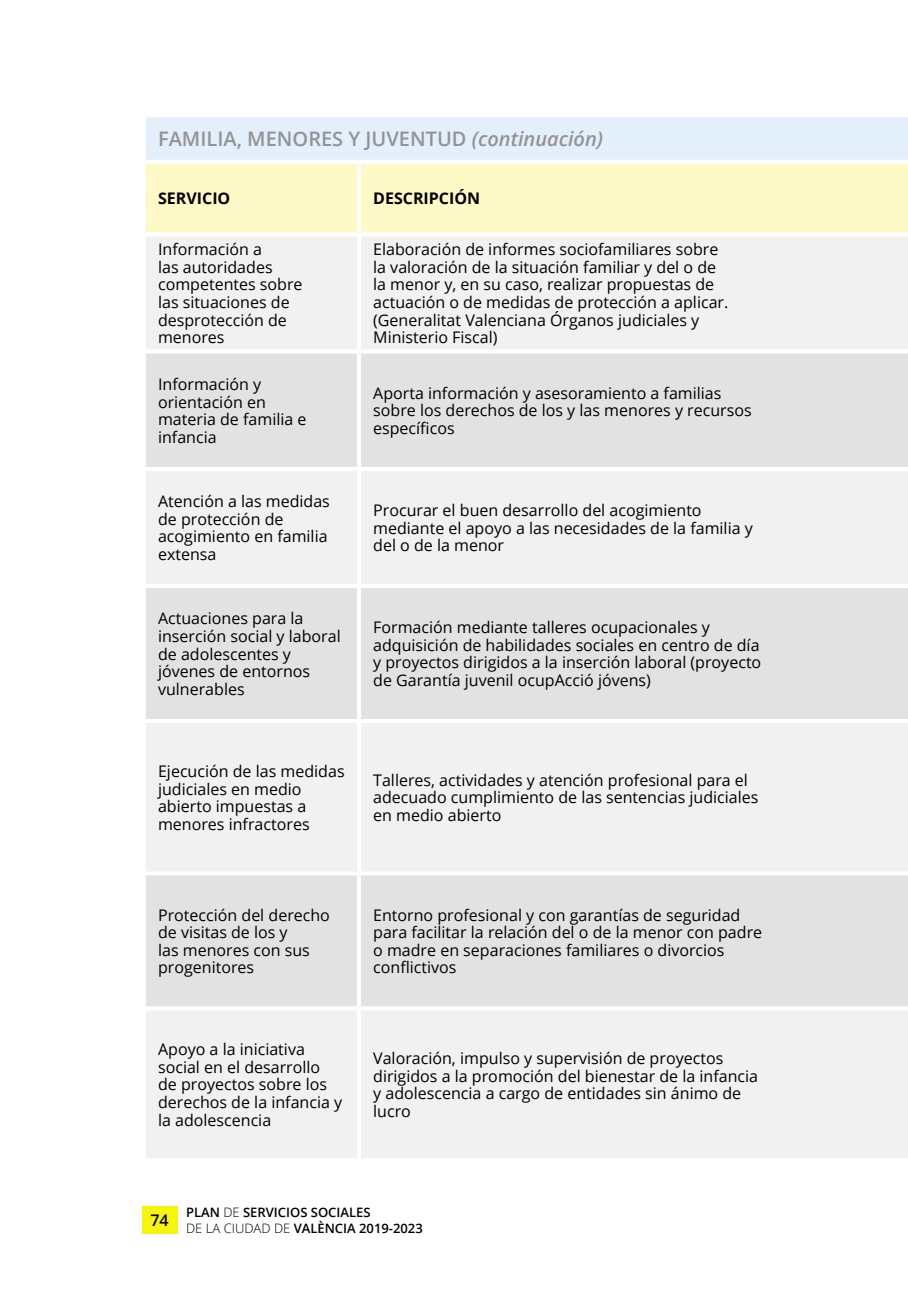
<style>
.page{position:relative;width:908px;height:1304px;background:#fff}
.page>*{position:absolute;margin:0;border:0;box-sizing:border-box;transform-origin:0 0}
.t1{font:600 20px "Open Sans";color:#939393}
.t2{font:16px/17.6px "Open Sans";color:#000}
.t3{font:700 16px "Open Sans";color:#000}
.t4{font:600 16px "Open Sans";color:#000}
.t5{font:600 13px/16px "Open Sans";color:#000}
.s1{font-style:italic}
.s2{font-weight:300}
</style>
<div class="page">
<div style="left:142px;top:1206px;width:35px;height:27px;background:#f7f410"></div>
<div style="left:144px;top:115px;width:763px;height:47px;background:#e3f0fb"></div>
<div style="left:146px;top:164px;width:761px;height:68px;background:#fefac7"></div>
<div style="left:146px;top:237px;width:761px;height:921px;background:#f1f1f1"></div>
<svg style="left:146px;top:354px;width:761px;height:652px;fill:#e2e2e2"></svg>
<hr style="left:142px;top:113px;width:217px;height:4px;background:#fff">
<hr style="left:142px;top:117px;width:4px;height:43px;background:#fff">
<hr style="left:359px;top:113px;width:548px;height:4px;background:#fff">
<svg style="left:144px;top:160px;width:215px;height:4px"></svg>
<svg style="left:359px;top:160px;width:548px;height:4px"></svg>
<hr style="left:357px;top:164px;width:4px;height:68px;background:#fff">
<svg style="left:144px;top:232px;width:215px;height:1px"></svg>
<svg style="left:359px;top:232px;width:548px;height:1px"></svg>
<hr style="left:357px;top:236px;width:4px;height:114px;background:#fff">
<hr style="left:142px;top:350px;width:217px;height:4px;background:#fff">
<hr style="left:359px;top:350px;width:548px;height:4px;background:#fff">
<hr style="left:357px;top:354px;width:4px;height:113px;background:#fff">
<hr style="left:142px;top:467px;width:217px;height:4px;background:#fff">
<hr style="left:359px;top:467px;width:548px;height:4px;background:#fff">
<hr style="left:357px;top:471px;width:4px;height:113px;background:#fff">
<hr style="left:142px;top:584px;width:217px;height:4px;background:#fff">
<hr style="left:359px;top:584px;width:548px;height:4px;background:#fff">
<hr style="left:357px;top:588px;width:4px;height:131px;background:#fff">
<hr style="left:142px;top:719px;width:217px;height:4px;background:#fff">
<hr style="left:359px;top:719px;width:548px;height:4px;background:#fff">
<hr style="left:357px;top:723px;width:4px;height:148px;background:#fff">
<hr style="left:142px;top:871px;width:217px;height:4px;background:#fff">
<hr style="left:359px;top:871px;width:548px;height:4px;background:#fff">
<hr style="left:357px;top:875px;width:4px;height:131px;background:#fff">
<hr style="left:142px;top:1006px;width:217px;height:4px;background:#fff">
<hr style="left:359px;top:1006px;width:548px;height:4px;background:#fff">
<hr style="left:357px;top:1010px;width:4px;height:148px;background:#fff">
<p class="t1" style="left:158px;top:125px;width:446px">FAMILIA, MENORES Y JUVENTUD <span class="s1">(continuación)</span></p>
<p class="t3" style="left:158px;top:187px;width:74px">SERVICIO</p>
<p class="t3" style="left:373px;top:187px;width:108px">DESCRIPCIÓN</p>
<p class="t2" style="left:158px;top:240px;width:146px">Información a<br>las autoridades competentes sobre las situaciones de desprotección de menores</p>
<p class="t2" style="left:373px;top:240px;width:356px">Elaboración de informes sociofamiliares sobre la valoración de la situación familiar y del o de la menor y, en su caso, realizar propuestas de actuación o de medidas de protección a aplicar. (Generalitat Valenciana Órganos judiciales y Ministerio Fiscal)</p>
<p class="t2" style="left:158px;top:375px;width:150px">Información y orientación en materia de familia e infancia</p>
<p class="t2" style="left:373px;top:384px;width:380px">Aporta información y asesoramiento a familias sobre los derechos de los y las menores y recursos específicos</p>
<p class="t2" style="left:158px;top:492px;width:173px">Atención a las medidas de protección de acogimiento en familia extensa</p>
<p class="t2" style="left:373px;top:501px;width:381px">Procurar el buen desarrollo del acogimiento mediante el apoyo a las necesidades de la familia y del o de la menor</p>
<p class="t2" style="left:158px;top:609px;width:184px">Actuaciones para la inserción social y laboral de adolescentes y jóvenes de entornos vulnerables</p>
<p class="t2" style="left:373px;top:618px;width:389px">Formación mediante talleres ocupacionales y adquisición de habilidades sociales en centro de día y proyectos dirigidos a la inserción laboral (proyecto de Garantía juvenil ocupAcció jóvens)</p>
<p class="t2" style="left:158px;top:762px;width:188px">Ejecución de las medidas judiciales en medio abierto impuestas a menores infractores</p>
<p class="t2" style="left:373px;top:771px;width:386px">Talleres, actividades y atención profesional para el adecuado cumplimiento de las sentencias judiciales en medio abierto</p>
<p class="t2" style="left:158px;top:906px;width:173px">Protección del derecho de visitas de los y<br>las menores con sus progenitores</p>
<p class="t2" style="left:373px;top:906px;width:390px">Entorno profesional y con garantías de seguridad para facilitar la relación del o de la menor con padre o madre en separaciones familiares o divorcios conflictivos</p>
<p class="t2" style="left:158px;top:1040px;width:186px">Apoyo a la iniciativa social en el desarrollo de proyectos sobre los derechos de la infancia y la adolescencia</p>
<p class="t2" style="left:373px;top:1049px;width:386px">Valoración, impulso y supervisión de proyectos dirigidos a la promoción del bienestar de la infancia y adolescencia a cargo de entidades sin ánimo de lucro</p>
<p class="t4" style="left:150px;top:1209px;width:20px">74</p>
<p class="t5" style="left:186px;top:1204px;width:238px">PLAN <span class="s2">DE</span> SERVICIOS SOCIALES<br><span class="s2">DE LA CIUDAD DE</span> VALÈNCIA 2019-2023</p>
</div>
